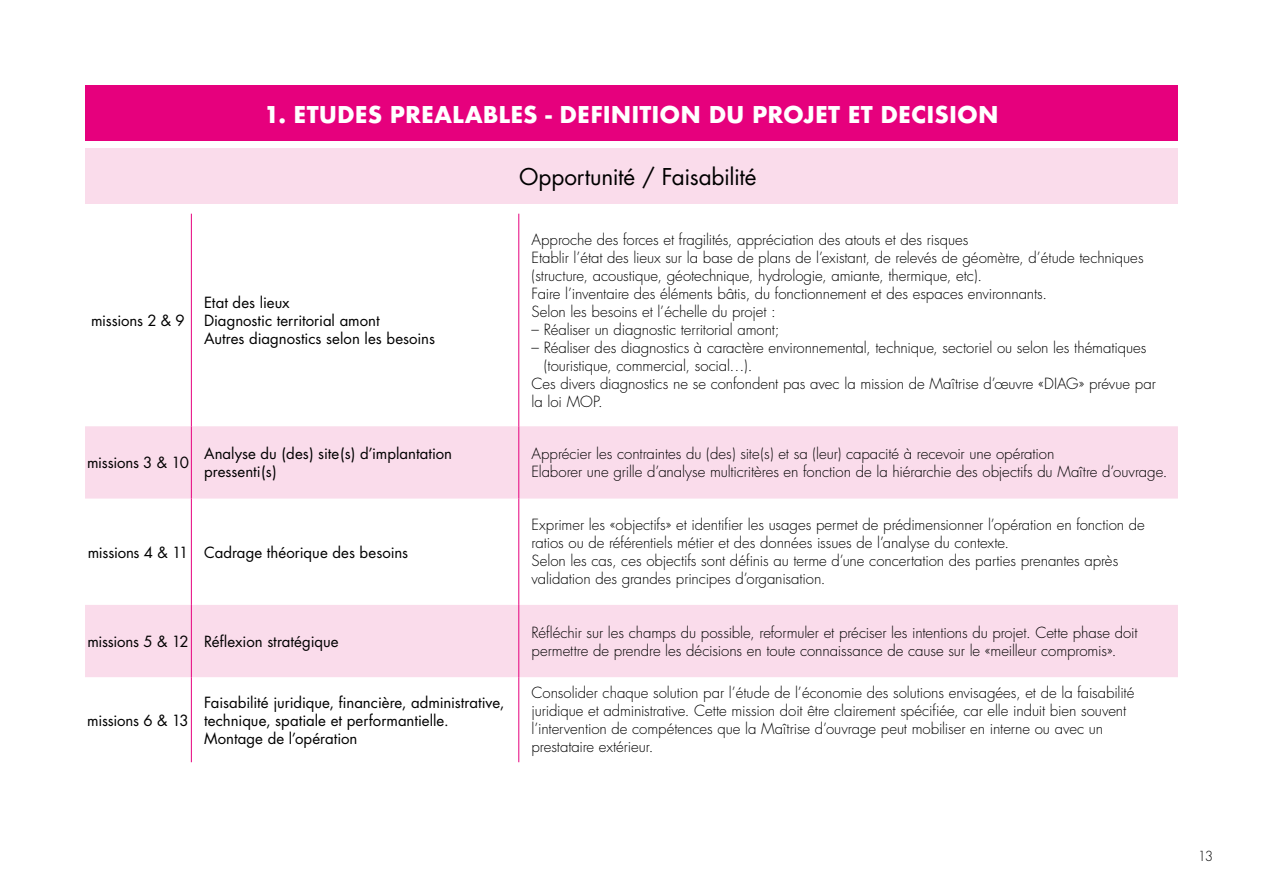
<style>
.page{position:relative;width:1263px;height:893px;background:#fff}
.page>*{position:absolute;margin:0;border:0;box-sizing:border-box;transform-origin:0 0}
.t1{font:700 22.5px "Futura";color:#fff}
.t2{font:22.5px "Futura";letter-spacing:-.01em;color:#000}
.t3{font:300 15px/18px "Futura";letter-spacing:-.005em;color:#000}
.t4{font:15px/18px "Futura";letter-spacing:-.005em;color:#000}
.t5{font:300 13.5px "Futura";color:#000}
</style>
<div class="page">
<svg style="left:85px;top:426px;width:1093px;height:251px;fill:#fadceb"></svg>
<hr style="left:191px;top:214px;width:1px;height:212px;background:#e6007d">
<hr style="left:518px;top:214px;width:1px;height:212px;background:#e6007d">
<hr style="left:191px;top:426px;width:1px;height:73px;background:#e6007d">
<hr style="left:518px;top:426px;width:1px;height:73px;background:#e6007d">
<hr style="left:191px;top:499px;width:1px;height:106px;background:#e6007d">
<hr style="left:518px;top:499px;width:1px;height:106px;background:#e6007d">
<hr style="left:191px;top:605px;width:1px;height:72px;background:#e6007d">
<hr style="left:518px;top:605px;width:1px;height:72px;background:#e6007d">
<hr style="left:191px;top:677px;width:1px;height:85px;background:#e6007d">
<hr style="left:518px;top:677px;width:1px;height:85px;background:#e6007d">
<div style="left:85px;top:85px;width:1093px;height:55px;background:#e6007d"></div>
<div style="left:85px;top:149px;width:1093px;height:55px;background:#fadceb"></div>
<h1 class="t1" style="left:264px;top:98px;width:736px">1. ETUDES PREALABLES - DEFINITION DU PROJET ET DECISION</h1>
<p class="t4" style="left:91px;top:311px;width:95px">missions 2 &amp; 9</p>
<p class="t4" style="left:204px;top:293px;width:232px">Etat des lieux<br>Diagnostic territorial amont<br>Autres diagnostics selon les besoins</p>
<h1 class="t2" style="left:519px;top:163px;width:239px">Opportunité / Faisabilité</h1>
<p class="t3" style="left:532px;top:231px;width:613px">Approche des forces et fragilités, appréciation des atouts et des risques<br>Etablir l’état des lieux sur la base de plans de l’existant, de relevés de géomètre, d’étude techniques (structure, acoustique, géotechnique, hydrologie, amiante, thermique, etc).<br>Faire l’inventaire des éléments bâtis, du fonctionnement et des espaces environnants.<br>Selon les besoins et l’échelle du projet :</p>
<p class="t3" style="left:532px;top:321px;width:249px">– Réaliser un diagnostic territorial amont;</p>
<p class="t3" style="left:532px;top:339px;width:616px">– Réaliser des diagnostics à caractère environnemental, technique, sectoriel ou selon les thématiques</p>
<p class="t3" style="left:544px;top:357px;width:210px">(touristique, commercial, social…).</p>
<p class="t3" style="left:532px;top:375px;width:626px">Ces divers diagnostics ne se confondent pas avec la mission de Maîtrise d’œuvre «DIAG» prévue par</p>
<p class="t3" style="left:532px;top:393px;width:73px">la loi MOP.</p>
<p class="t4" style="left:87px;top:454px;width:103px">missions 3 &amp; 10</p>
<p class="t4" style="left:204px;top:445px;width:250px">Analyse du (des) site(s) d’implantation pressenti(s)</p>
<p class="t3" style="left:532px;top:445px;width:637px">Apprécier les contraintes du (des) site(s) et sa (leur) capacité à recevoir une opération<br>Elaborer une grille d’analyse multicritères en fonction de la hiérarchie des objectifs du Maître d’ouvrage.</p>
<p class="t4" style="left:88px;top:543px;width:322px">missions 4 &amp; 11 Cadrage théorique des besoins</p>
<p class="t3" style="left:532px;top:516px;width:615px">Exprimer les «objectifs» et identifier les usages permet de prédimensionner l’opération en fonction de ratios ou de référentiels métier et des données issues de l’analyse du contexte.<br>Selon les cas, ces objectifs sont définis au terme d’une concertation des parties prenantes après validation des grandes principes d’organisation.</p>
<p class="t4" style="left:87px;top:632px;width:253px">missions 5 &amp; 12 Réflexion stratégique</p>
<p class="t3" style="left:532px;top:624px;width:607px">Réfléchir sur les champs du possible, reformuler et préciser les intentions du projet. Cette phase doit permettre de prendre les décisions en toute connaissance de cause sur le «meilleur compromis».</p>
<p class="t4" style="left:87px;top:711px;width:103px">missions 6 &amp; 13</p>
<p class="t4" style="left:204px;top:693px;width:302px">Faisabilité juridique, financière, administrative, technique, spatiale et performantielle.<br>Montage de l’opération</p>
<p class="t3" style="left:532px;top:684px;width:604px">Consolider chaque solution par l’étude de l’économie des solutions envisagées, et de la faisabilité juridique et administrative. Cette mission doit être clairement spécifiée, car elle induit bien souvent l’intervention de compétences que la Maîtrise d’ouvrage peut mobiliser en interne ou avec un prestataire extérieur.</p>
<p class="t5" style="left:1198px;top:848px;width:17px">13</p>
</div>
